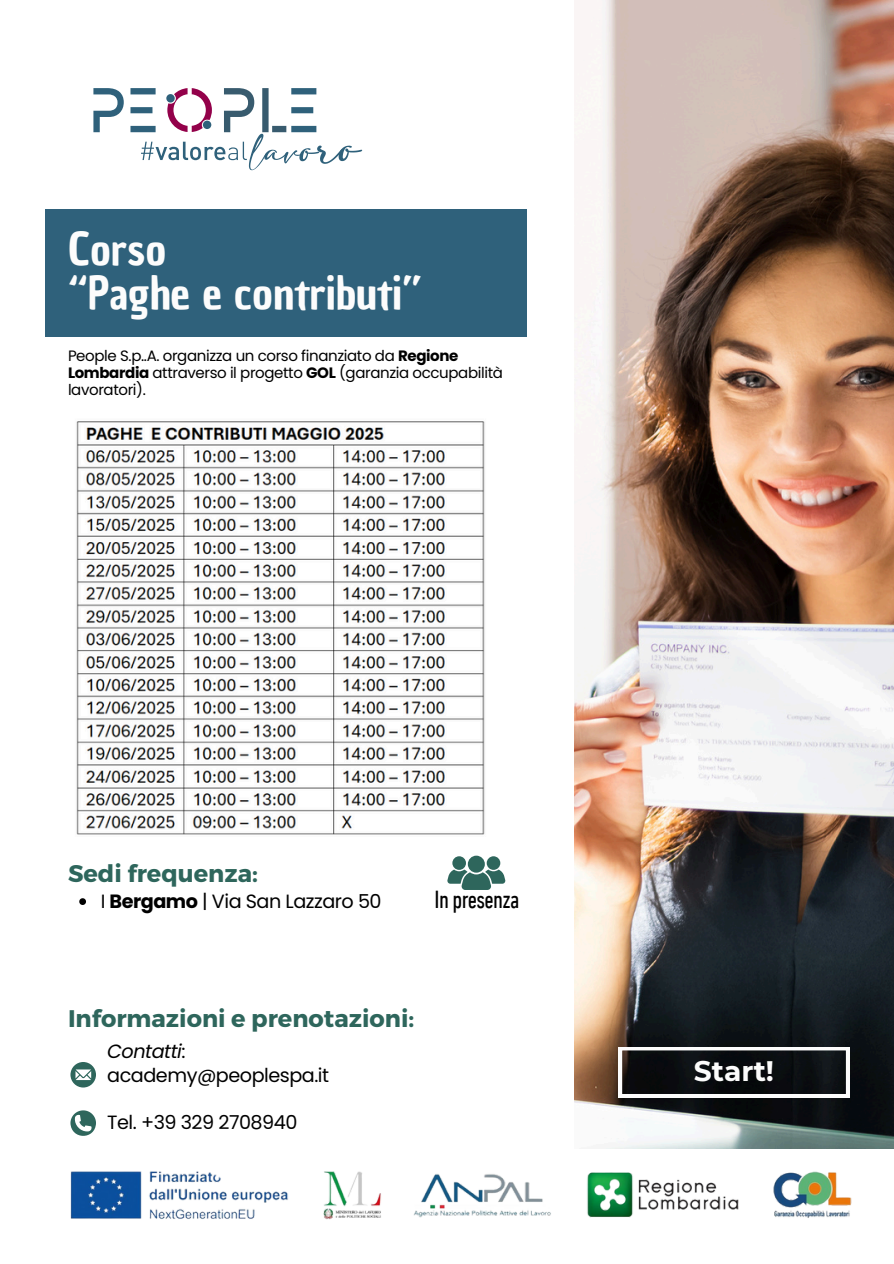
<style>
.page{position:relative;width:894px;height:1264px;background:#fff}
.page>*{position:absolute;margin:0;border:0;box-sizing:border-box;transform-origin:0 0}
.t1{font:44.25px/44px "Chau Philomene One";color:#fcfcfc}
.t2{font:700 28.2px "Montserrat";color:#fcfcfc}
.t3{font:condensed 25.2px "DIN Next LT Pro";letter-spacing:-.025em;color:#000}
.t4{font:700 24px "Montserrat";color:#2e665c}
.t5{font:19.2px/23.7px "Poppins";letter-spacing:-.025em;color:#000}
.t6{font:15px/17px "Poppins";letter-spacing:-.025em;color:#000}
.s1{font-weight:700}
.s2{font-style:italic}
</style>
<div class="page">
<img style="left:574px;top:0;width:319px;height:1148px">
<svg style="left:618px;top:1047px;width:231px;height:50px;background:#303235"></svg>
<svg style="left:93px;top:88px;width:31px;height:44px"></svg>
<svg style="left:130px;top:88px;width:232px;height:82px"></svg>
<div style="left:467px;top:855px;width:17px;height:17px;background:#2e665c;border-radius:50%"></div>
<div style="left:452px;top:856px;width:14px;height:13px;background:#2e665c;border-radius:50%"></div>
<div style="left:486px;top:856px;width:14px;height:13px;background:#2e665c;border-radius:50%"></div>
<svg style="left:447px;top:869px;width:58px;height:21px"></svg>
<div style="left:46px;top:209px;width:481px;height:127px;background:#2f617b"></div>
<img style="left:70px;top:1148px;width:801px;height:72px">
<svg style="left:70px;top:1062px;width:26px;height:25px"></svg>
<svg style="left:70px;top:1110px;width:26px;height:26px"></svg>
<img style="left:76px;top:421px;width:409px;height:414px">
<svg style="left:79px;top:898px;width:7px;height:7px"></svg>
<h1 class="t1" style="left:68px;top:227px;width:355px">Corso<br>“Paghe e contributi”</h1>
<p class="t6" style="left:68px;top:347px;width:436px">People S.p..A. organizza un corso finanziato da <span class="s1">Regione<br>Lombardia</span> attraverso il progetto <span class="s1">GOL</span> (garanzia occupabilità lavoratori).</p>
<p class="t4" style="left:68px;top:857px;width:191px">Sedi frequenza:</p>
<h3 class="t5" style="left:101px;top:889px;width:282px">I <span class="s1">Bergamo</span> | Via San Lazzaro 50</h3>
<h4 class="t3" style="left:434px;top:888px;width:86px">In presenza</h4>
<h3 class="t4" style="left:68px;top:1002px;width:347px">Informazioni e prenotazioni:</h3>
<p class="t5" style="left:107px;top:1039px;width:223px"><span class="s2">Contatti</span>: academy@peoplespa.it</p>
<p class="t5" style="left:107px;top:1110px;width:192px">Tel. +39 329 2708940</p>
<p class="t2" style="left:693px;top:1053px;width:82px">Start!</p>
</div>
